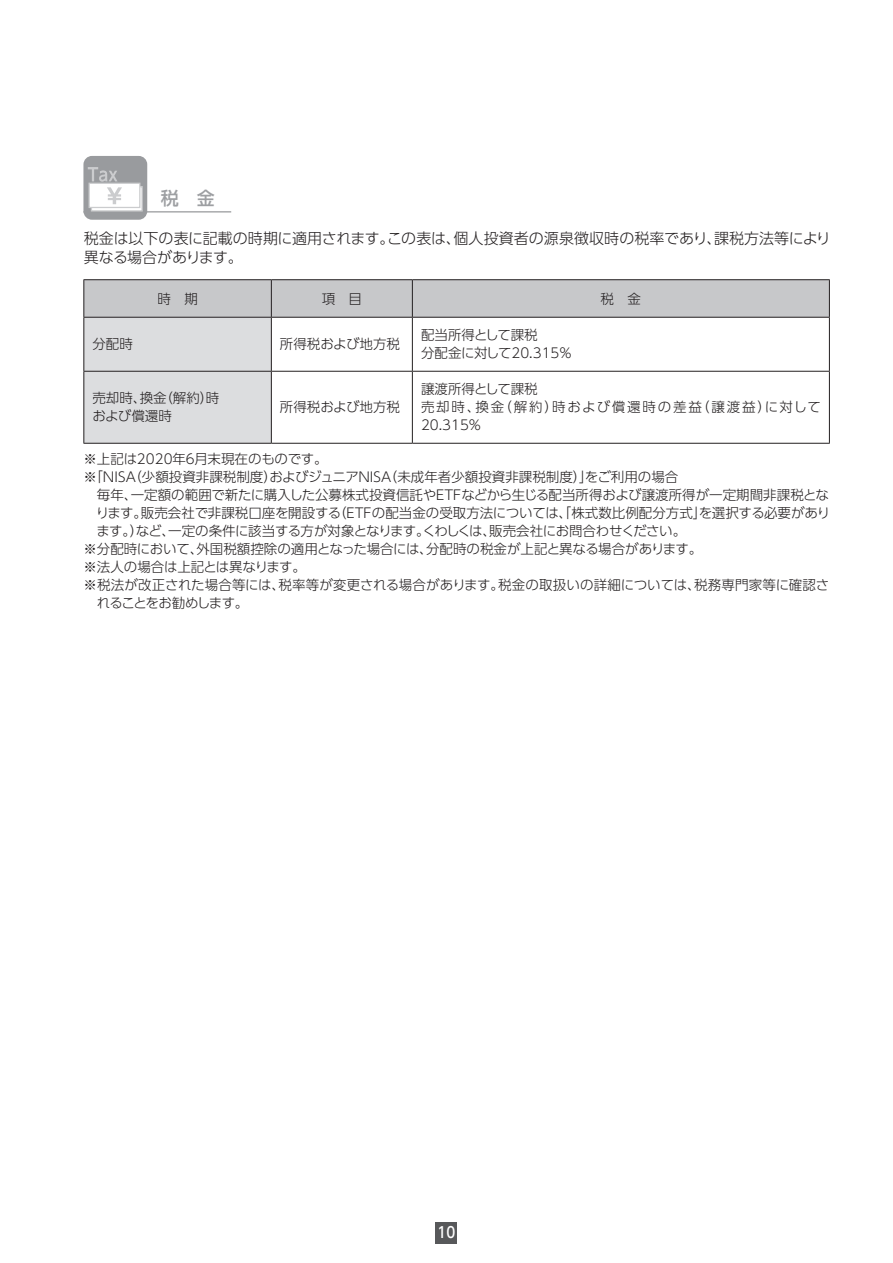
<style>
.page{position:relative;width:893px;height:1263px;background:#fff}
.page>*{position:absolute;margin:0;border:0;box-sizing:border-box;transform-origin:0 0}
.t1{font:500 18px "UD Shin Go Pro";color:#9d9fa2}
.t2{font:300 15px/18.8px "UD Shin Go Pro";color:#231f20}
.t3{font:500 15px "UD Shin Go Pro";color:#fff;scale:.9 1}
.t4{font:300 13.5px/18px "UD Shin Go Pro";color:#231f20}
.t5{font:300 13.5px "UD Shin Go Pro";letter-spacing:-.035em;color:#231f20}
.t6{font:300 13.5px/18px "UD Shin Go Pro";letter-spacing:.085em;color:#231f20}
.t7{font:300 13.5px "UD Shin Go Pro";letter-spacing:-.02em;color:#231f20}
.t8{font:300 13.5px "UD Shin Go Pro";letter-spacing:-.085em;color:#231f20}
</style>
<div class="page">
<div style="left:436px;top:1222px;width:21px;height:21px;background:#57585a"></div>
<hr style="left:83px;top:211px;width:148px;height:1px;background:#999b9e">
<div style="left:83px;top:156px;width:64px;height:64px;background:#999b9e;border-radius:9px"></div>
<div style="left:91px;top:187px;width:51px;height:24px;background:linear-gradient(to right,#fff,#fff)"></div>
<div style="left:91px;top:186px;width:52px;height:26px;border:1px solid #cbccce"></div>
<div style="left:89px;top:183px;width:51px;height:24px;background:#fff"></div>
<div style="left:89px;top:183px;width:51px;height:25px;border:1px solid #cbccce"></div>
<svg style="left:88px;top:167px;width:34px;height:37px"></svg>
<svg style="left:84px;top:280px;width:745px;height:163px"></svg>
<hr style="left:83px;top:279px;width:188px;height:1px;background:#231f20">
<hr style="left:83px;top:280px;width:1px;height:37px;background:#231f20">
<hr style="left:271px;top:279px;width:141px;height:1px;background:#231f20">
<hr style="left:271px;top:280px;width:1px;height:37px;background:#231f20">
<hr style="left:412px;top:279px;width:418px;height:1px;background:#231f20">
<hr style="left:412px;top:280px;width:1px;height:37px;background:#231f20">
<hr style="left:829px;top:280px;width:1px;height:37px;background:#231f20">
<hr style="left:83px;top:317px;width:188px;height:1px;background:#231f20">
<hr style="left:83px;top:318px;width:1px;height:53px;background:#231f20">
<hr style="left:271px;top:317px;width:141px;height:1px;background:#231f20">
<hr style="left:271px;top:318px;width:1px;height:53px;background:#231f20">
<hr style="left:412px;top:317px;width:418px;height:1px;background:#231f20">
<hr style="left:412px;top:318px;width:1px;height:53px;background:#231f20">
<hr style="left:829px;top:318px;width:1px;height:53px;background:#231f20">
<hr style="left:83px;top:371px;width:188px;height:1px;background:#231f20">
<hr style="left:83px;top:372px;width:1px;height:71px;background:#231f20">
<hr style="left:271px;top:371px;width:141px;height:1px;background:#231f20">
<hr style="left:271px;top:372px;width:1px;height:71px;background:#231f20">
<hr style="left:412px;top:371px;width:418px;height:1px;background:#231f20">
<hr style="left:412px;top:372px;width:1px;height:71px;background:#231f20">
<hr style="left:829px;top:372px;width:1px;height:71px;background:#231f20">
<hr style="left:83px;top:443px;width:188px;height:1px;background:#231f20">
<hr style="left:271px;top:443px;width:141px;height:1px;background:#231f20">
<hr style="left:412px;top:443px;width:418px;height:1px;background:#231f20">
<h1 class="t1" style="left:161px;top:184px;width:55px">税　金</h1>
<p class="t2" style="left:84px;top:229px;width:749px">税金は以下の表に記載の時期に適用されます。この表は、個人投資者の源泉徴収時の税率であり、課税方法等により異なる場合があります。</p>
<p class="t4" style="left:157px;top:289px;width:42px">時　期</p>
<p class="t4" style="left:322px;top:289px;width:42px">項　目</p>
<p class="t4" style="left:601px;top:289px;width:42px">税　金</p>
<p class="t4" style="left:92px;top:335px;width:42px">分配時</p>
<p class="t4" style="left:280px;top:335px;width:122px">所得税および地方税</p>
<p class="t4" style="left:421px;top:326px;width:153px">配当所得として課税<br>分配金に対して20.315％</p>
<p class="t4" style="left:92px;top:389px;width:129px">売却時、換金（解約）時および償還時</p>
<p class="t4" style="left:280px;top:398px;width:122px">所得税および地方税</p>
<p class="t6" style="left:421px;top:380px;width:401px">譲渡所得として課税<br>売却時、換金（解約）時および償還時の差益（譲渡益）に対して<br>20.315％</p>
<p class="t7" style="left:83px;top:448px;width:246px">※上記は2020年６月末現在のものです。</p>
<p class="t4" style="left:83px;top:467px;width:596px">※「ＮＩＳＡ（少額投資非課税制度）およびジュニアＮＩＳＡ（未成年者少額投資非課税制度）」をご利用の場合</p>
<p class="t4" style="left:97px;top:485px;width:733px">毎年、一定額の範囲で新たに購入した公募株式投資信託やＥＴＦなどから生じる配当所得および譲渡所得が一定期間非課税とな</p>
<p class="t4" style="left:96px;top:503px;width:736px">ります。販売会社で非課税口座を開設する（ＥＴＦの配当金の受取方法については、「株式数比例配分方式」を選択する必要があり</p>
<p class="t5" style="left:96px;top:520px;width:591px">ます。）など、一定の条件に該当する方が対象となります。くわしくは、販売会社にお問合わせください。</p>
<p class="t4" style="left:83px;top:539px;width:620px">※分配時において、外国税額控除の適用となった場合には、分配時の税金が上記と異なる場合があります。</p>
<p class="t7" style="left:83px;top:556px;width:224px">※法人の場合は上記とは異なります。</p>
<p class="t4" style="left:83px;top:575px;width:747px">※税法が改正された場合等には、税率等が変更される場合があります。税金の取扱いの詳細については、税務専門家等に確認さ</p>
<p class="t8" style="left:97px;top:592px;width:153px">れることをお勧めします。</p>
<p class="t3" style="left:438px;top:1220px;width:21px">10</p>
</div>
